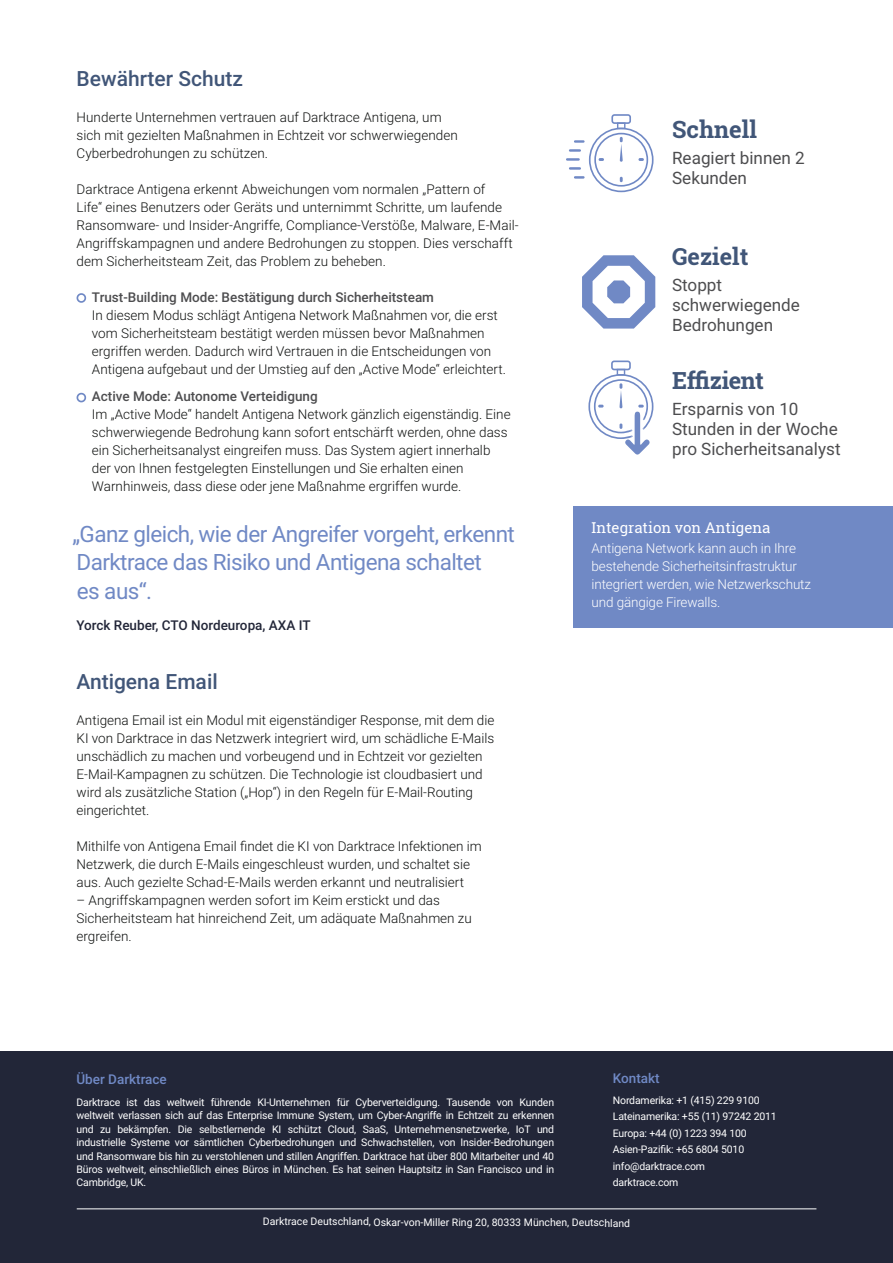
<style>
.page{position:relative;width:893px;height:1263px;background:#fff}
.page>*{position:absolute;margin:0;border:0;box-sizing:border-box;transform-origin:0 0}
.t1{font:700 23.7px "Roboto Slab";color:#415678}
.t2{font:700 23.55px "Roboto Slab";letter-spacing:-.02em;color:#415678}
.t3{font:700 23.4px "Roboto Slab";color:#415678}
.t4{font:22.5px/28.5px "Roboto";letter-spacing:-.025em;color:#7089c5}
.t5{font:500 21px "Roboto";color:#415678}
.t6{font:17.1px/20.1px "Roboto";color:#4d4d4f}
.t7{font:15px "Roboto Slab";color:#fff}
.t8{font:300 13.5px/18px "Roboto";color:#0f1110}
.t9{font:300 13.5px/18px "Roboto";letter-spacing:-.01em;color:#fff}
.t10{font:500 13.5px "Roboto";color:#4d4d4f}
.t11{font:500 13.5px "Roboto";color:#222638}
.t12{font:500 13.5px "Roboto";color:#7089c5}
.t13{font:10.5px/13.5px "Roboto";letter-spacing:-.015em;color:#fff;text-align:justify}
</style>
<div class="page">
<svg style="left:77px;top:293px;width:9px;height:10px"></svg>
<svg style="left:77px;top:393px;width:9px;height:9px"></svg>
<div style="left:573px;top:506px;width:320px;height:122px;background:#7089c5"></div>
<svg style="left:582px;top:255px;width:73px;height:74px"></svg>
<svg style="left:566px;top:114px;width:87px;height:78px"></svg>
<svg style="left:588px;top:360px;width:65px;height:95px"></svg>
<div style="left:0;top:1052px;width:893px;height:211px;background:#222638"></div>
<hr style="left:77px;top:1208px;width:739px;height:1px;background:#fff">
<h3 class="t5" style="left:77px;top:63px;width:168px">Bewährter Schutz</h3>
<p class="t8" style="left:77px;top:107px;width:383px">Hunderte Unternehmen vertrauen auf Darktrace Antigena, um sich mit gezielten Maßnahmen in Echtzeit vor schwerwiegenden<br>Cyberbedrohungen zu schützen.</p>
<p class="t8" style="left:77px;top:179px;width:444px">Darktrace Antigena erkennt Abweichungen vom normalen „Pattern of<br>Life“ eines Benutzers oder Geräts und unternimmt Schritte, um laufende Ransomware- und Insider-Angriffe, Compliance-Verstöße, Malware, E-Mail-Angriffskampagnen und andere Bedrohungen zu stoppen. Dies verschafft dem Sicherheitsteam Zeit, das Problem zu beheben.</p>
<p class="t10" style="left:92px;top:287px;width:344px">Trust-Building Mode: Bestätigung durch Sicherheitsteam</p>
<p class="t8" style="left:92px;top:305px;width:415px">In diesem Modus schlägt Antigena Network Maßnahmen vor, die erst vom Sicherheitsteam bestätigt werden müssen bevor Maßnahmen ergriffen werden. Dadurch wird Vertrauen in die Entscheidungen von Antigena aufgebaut und der Umstieg auf den „Active Mode“ erleichtert.</p>
<p class="t10" style="left:92px;top:386px;width:227px">Active Mode: Autonome Verteidigung</p>
<p class="t8" style="left:92px;top:404px;width:420px">Im „Active Mode“ handelt Antigena Network gänzlich eigenständig. Eine schwerwiegende Bedrohung kann sofort entschärft werden, ohne dass ein Sicherheitsanalyst eingreifen muss. Das System agiert innerhalb der von Ihnen festgelegten Einstellungen und Sie erhalten einen Warnhinweis, dass diese oder jene Maßnahme ergriffen wurde.</p>
<h3 class="t4" style="left:72px;top:519px;width:444px">„Ganz gleich, wie der Angreifer vorgeht, erkennt<br>Darktrace das Risiko und Antigena schaltet<br>es aus“.</h3>
<p class="t11" style="left:76px;top:615px;width:236px">Yorck Reuber, CTO Nordeuropa, AXA IT</p>
<h3 class="t5" style="left:77px;top:666px;width:143px">Antigena Email</h3>
<p class="t8" style="left:77px;top:710px;width:419px">Antigena Email ist ein Modul mit eigenständiger Response, mit dem die KI von Darktrace in das Netzwerk integriert wird, um schädliche E-Mails unschädlich zu machen und vorbeugend und in Echtzeit vor gezielten E-Mail-Kampagnen zu schützen. Die Technologie ist cloudbasiert und wird als zusätzliche Station („Hop“) in den Regeln für E-Mail-Routing eingerichtet.</p>
<p class="t8" style="left:77px;top:836px;width:407px">Mithilfe von Antigena Email findet die KI von Darktrace Infektionen im<br>Netzwerk, die durch E-Mails eingeschleust wurden, und schaltet sie aus. Auch gezielte Schad-E-Mails werden erkannt und neutralisiert</p>
<p class="t8" style="left:77px;top:890px;width:397px">– Angriffskampagnen werden sofort im Keim erstickt und das<br>Sicherheitsteam hat hinreichend Zeit, um adäquate Maßnahmen zu ergreifen.</p>
<h1 class="t1" style="left:672px;top:114px;width:86px">Schnell</h1>
<p class="t6" style="left:672px;top:148px;width:134px">Reagiert binnen 2<br>Sekunden</p>
<h3 class="t3" style="left:672px;top:240px;width:78px">Gezielt</h3>
<p class="t6" style="left:672px;top:274px;width:129px">Stoppt schwerwiegende<br>Bedrohungen</p>
<h2 class="t2" style="left:672px;top:364px;width:93px">Effizient</h2>
<p class="t6" style="left:672px;top:398px;width:170px">Ersparnis von 10<br>Stunden in der Woche pro Sicherheitsanalyst</p>
<p class="t7" style="left:592px;top:518px;width:180px">Integration von Antigena</p>
<p class="t9" style="left:592px;top:538px;width:221px">Antigena Network kann auch in Ihre bestehende Sicherheitsinfrastruktur integriert werden, wie Netzwerkschutz und gängige Firewalls.</p>
<p class="t12" style="left:76px;top:1069px;width:92px">Über Darktrace</p>
<p class="t13" style="left:76px;top:1095px;width:479px">Darktrace ist das weltweit führende KI-Unternehmen für Cyberverteidigung. Tausende von Kunden weltweit verlassen sich auf das Enterprise Immune System, um Cyber-Angriffe in Echtzeit zu erkennen und zu bekämpfen. Die selbstlernende KI schützt Cloud, SaaS, Unternehmensnetzwerke, IoT und industrielle Systeme vor sämtlichen Cyberbedrohungen und Schwachstellen, von Insider-Bedrohungen und Ransomware bis hin zu verstohlenen und stillen Angriffen. Darktrace hat über 800 Mitarbeiter und 40<br>Büros weltweit, einschließlich eines Büros in München. Es hat seinen Hauptsitz in San Francisco und in Cambridge, UK.</p>
<p class="t12" style="left:613px;top:1068px;width:48px">Kontakt</p>
<p class="t13" style="left:613px;top:1091px;width:165px;line-height:16.5px;text-align:left">Nordamerika: +1 (415) 229 9100<br>Lateinamerika: +55 (11) 97242 2011<br>Europa: +44 (0) 1223 394 100<br>Asien-Pazifik: +65 6804 5010 info@darktrace.com<br>darktrace.com</p>
<p class="t13" style="left:263px;top:1215px;width:369px">Darktrace Deutschland, Oskar-von-Miller Ring 20, 80333 München, Deutschland</p>
</div>
